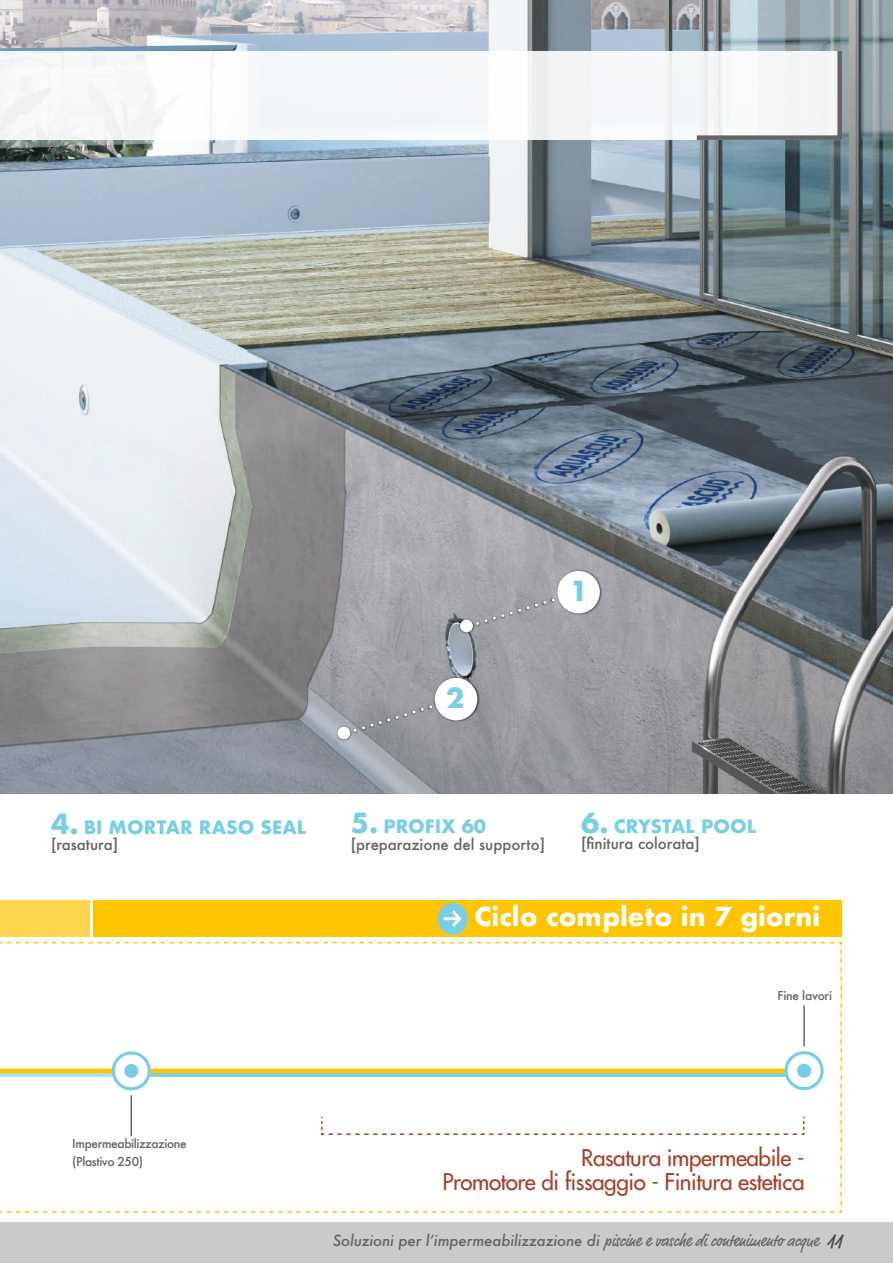
<style>
.page{position:relative;width:893px;height:1263px;background:#fff}
.page>*{position:absolute;margin:0;border:0;box-sizing:border-box;transform-origin:0 0}
.t1{font:700 27px "Futura";color:#78cfe5}
.t2{font:700 25.5px "Futura";color:#fff}
.t3{font:500 22.5px/24px "Futura Std";letter-spacing:-.02em;color:#a73f2c;text-align:right}
.t4{font:700 18px "Futura";color:#78cfe5}
.t5{font:italic 500 15px "Futura";letter-spacing:-.01em;color:#656365}
.t6{font:500 15px "Futura";color:#656365}
.t7{font:500 12px/18px "Futura";letter-spacing:-.03em;color:#656365}
.s1{font-size:27px}
.s2{font-family:"Market";font-weight:400;font-style:normal;font-size:16.5px}
.s3{font-family:"Market";font-style:normal;font-stretch:condensed;font-size:21px;color:#4e4b4c}
</style>
<div class="page">
<div style="left:0;top:1222px;width:893px;height:41px;background:#cbcacb"></div>
<svg style="left:0;top:941px;width:842px;height:272px"></svg>
<svg style="left:150px;top:1073px;width:635px;height:4px;background:#80cfdc"></svg>
<svg style="left:0;top:1073px;width:113px;height:4px"></svg>
<hr style="left:0;top:1069px;width:821px;height:4px;background:#ffc500">
<img style="left:0;top:0;width:893px;height:793px">
<div style="left:0;top:51px;width:842px;height:89px;background:#f5f8fa"></div>
<svg style="left:692px;top:47px;width:152px;height:95px"></svg>
<svg style="left:344px;top:699px;width:106px;height:37px"></svg>
<svg style="left:347px;top:700px;width:100px;height:34px;background:#97999d"></svg>
<div style="left:434px;top:676px;width:46px;height:46px;background:#241f1f;opacity:.75"></div>
<div style="left:435px;top:678px;width:42px;height:42px;background:#fff;border-radius:50%"></div>
<div style="left:336px;top:725px;width:17px;height:17px;background:#241f1f;opacity:.75"></div>
<div style="left:338px;top:727px;width:12px;height:12px;background:#fff;border-radius:50%"></div>
<div style="left:466px;top:592px;width:106px;height:37px;background:#a3a4a9"></div>
<svg style="left:474px;top:593px;width:93px;height:34px"></svg>
<div style="left:556px;top:569px;width:47px;height:46px;background:#241f1f;opacity:.75"></div>
<div style="left:557px;top:571px;width:43px;height:42px;background:#fff;border-radius:50%"></div>
<div style="left:458px;top:618px;width:17px;height:17px;background:#241f1f;opacity:.75"></div>
<div style="left:460px;top:620px;width:13px;height:12px;background:#fff;border-radius:50%"></div>
<hr style="left:131px;top:1095px;width:1px;height:41px;background:#656365">
<svg style="left:784px;top:1051px;width:40px;height:39px"></svg>
<div style="left:788px;top:1054px;width:32px;height:33px;background:#fff;border-radius:50%"></div>
<div style="left:797px;top:1064px;width:14px;height:14px;background:#78cfe5;border-radius:50%"></div>
<hr style="left:803px;top:1005px;width:2px;height:41px;background:#656365">
<div style="left:0;top:900px;width:90px;height:37px;background:#ffd64d"></div>
<div style="left:93px;top:900px;width:748px;height:37px;background:#ffc500"></div>
<div style="left:438px;top:903px;width:30px;height:32px;background:#78cfe5;border-radius:50%"></div>
<svg style="left:444px;top:910px;width:23px;height:24px"></svg>
<svg style="left:320px;top:1115px;width:485px;height:21px"></svg>
<svg style="left:112px;top:1051px;width:39px;height:39px"></svg>
<div style="left:115px;top:1054px;width:33px;height:33px;background:#fff;border-radius:50%"></div>
<div style="left:124px;top:1064px;width:14px;height:14px;background:#78cfe5;border-radius:50%"></div>
<p class="t4" style="left:51px;top:814px;width:257px"><span class="s1">4.</span> BI MORTAR RASO SEAL</p>
<p class="t6" style="left:51px;top:834px;width:69px">[rasatura]</p>
<h1 class="t1" style="left:446px;top:678px;width:20px">2</h1>
<h1 class="t1" style="left:570px;top:571px;width:20px">1</h1>
<p class="t4" style="left:351px;top:813px;width:137px"><span class="s1">5.</span> PROFIX 60</p>
<p class="t6" style="left:351px;top:834px;width:196px">[preparazione del supporto]</p>
<p class="t4" style="left:581px;top:813px;width:177px"><span class="s1">6.</span> CRYSTAL POOL</p>
<p class="t6" style="left:581px;top:833px;width:120px">[finitura colorata]</p>
<h2 class="t2" style="left:475px;top:898px;width:347px">Ciclo completo in 7 giorni</h2>
<p class="t7" style="left:777px;top:986px;width:56px">Fine lavori</p>
<p class="t7" style="left:72px;top:1134px;width:116px">Impermeabilizzazione (Plastivo 250)</p>
<h3 class="t3" style="left:442px;top:1145px;width:364px">Rasatura impermeabile -<br>Promotore di fissaggio - Finitura estetica</h3>
<p class="t5" style="left:333px;top:1230px;width:510px">Soluzioni per l’impermeabilizzazione di <span class="s2">piscine e vasche di contenimento acque</span> <span class="s3">11</span></p>
</div>
